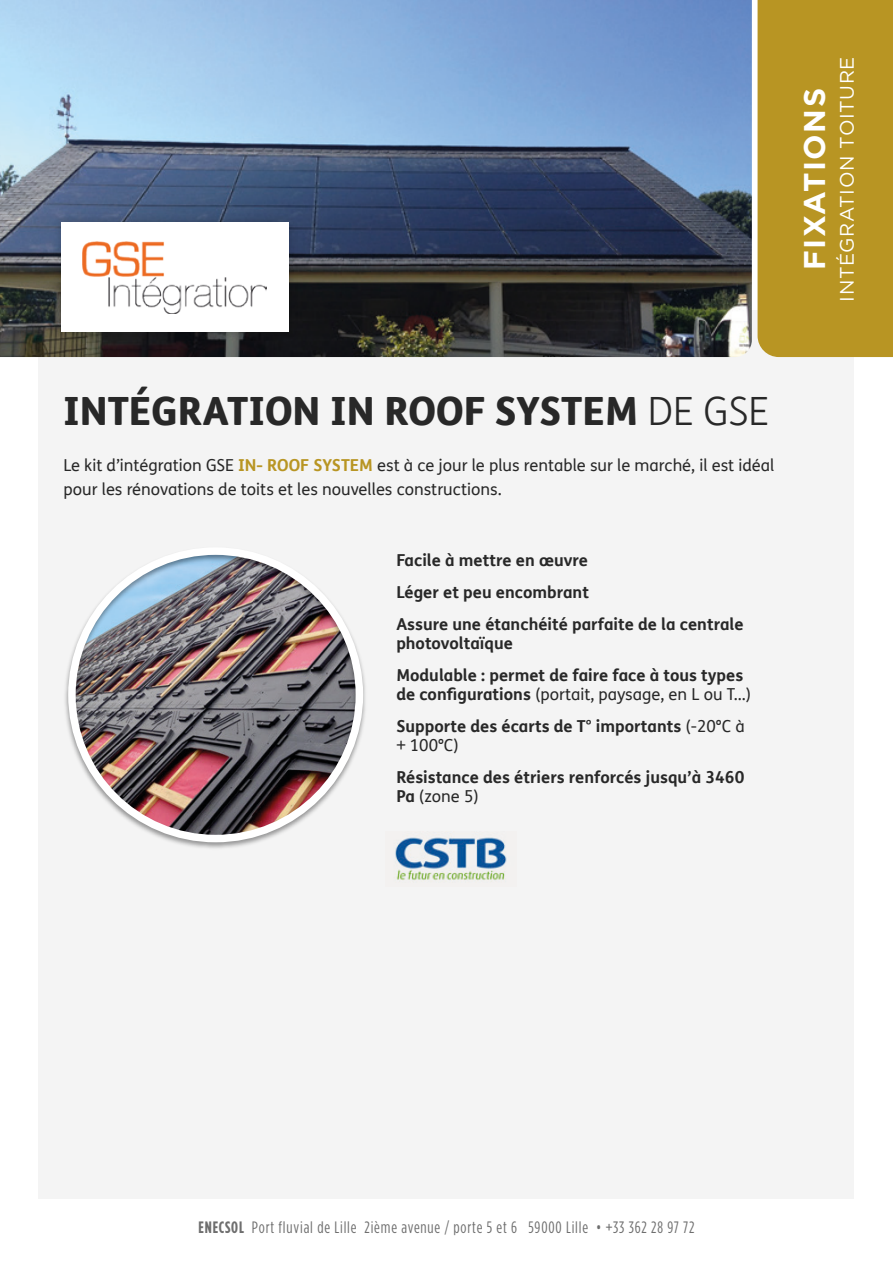
<style>
.page{position:relative;width:893px;height:1263px;background:#fff}
.page>*{position:absolute;margin:0;border:0;box-sizing:border-box;transform-origin:0 0}
.t1{font:800 39px "FS Me Pro";color:#282828}
.t2{font:700 33px "Gotham HTF";letter-spacing:.05em;color:#fff}
.t3{font:700 30px "Gotham HTF";letter-spacing:.05em;color:#fff}
.t4{font:19.5px "Gotham HTF";letter-spacing:.03em;color:#fff}
.t5{font:700 16.5px/31.5px "FS Me Pro";color:#282828}
.t6{font:16.5px/24px "FS Me Pro";color:#282828}
.t7{font:condensed 16.5px "Gotham HTF";letter-spacing:.05em;color:#6e6e6e}
.s1{font-weight:300}
.s2{font-weight:700;color:#b89523}
.s3{font-weight:400}
.s4{font-weight:700}
</style>
<div class="page">
<div style="left:38px;top:311px;width:816px;height:888px;background:#f4f4f4"></div>
<img style="left:65px;top:556px;width:300px;height:292px">
<div style="left:68px;top:547px;width:295px;height:295px;border:8px solid #fff;border-radius:50%"></div>
<img style="left:394px;top:837px;width:113px;height:45px">
<div style="left:758px;top:0;width:135px;height:357px;background:#b89523"></div>
<img style="left:0;top:0;width:752px;height:357px">
<img style="left:48px;top:210px;width:254px;height:135px">
<div style="left:61px;top:222px;width:227px;height:110px;background:#fff"></div>
<img style="left:83px;top:241px;width:184px;height:72px">
<p class="t4" style="left:836px;top:302px;width:247px;rotate:-90deg">INTÉGRATION TOITURE</p>
<h3 class="t3" style="left:797px;top:270px;width:184px;rotate:-90deg">FIXATIONS</h3>
<h2 class="t2" style="left:805px;top:275px;width:183px;rotate:-90deg">MODULES</h2>
<h1 class="t1" style="left:63px;top:380px;width:708px">INTÉGRATION IN ROOF SYSTEM <span class="s1">DE GSE</span></h1>
<p class="t6" style="left:63px;top:452px;width:713px">Le kit d’intégration GSE <span class="s2">IN- ROOF SYSTEM</span> est à ce jour le plus rentable sur le marché, il est idéal pour les rénovations de toits et les nouvelles constructions.</p>
<p class="t5" style="left:396px;top:544px;width:349px">Facile à mettre en œuvre<br>Léger et peu encombrant<br>Assure une étanchéité parfaite de la centrale</p>
<p class="t5" style="left:396px;top:627px;width:348px">photovoltaïque<br>Modulable : permet de faire face à tous types</p>
<p class="t5" style="left:396px;top:678px;width:356px">de configurations <span class="s3">(portait, paysage, en L ou T...)<br></span>Supporte des écarts de T° importants <span class="s3">(-20°C à</span></p>
<p class="t6" style="left:396px;top:733px;width:64px">+ 100°C)</p>
<p class="t5" style="left:396px;top:766px;width:350px;line-height:19.5px">Résistance des étriers renforcés jusqu’à 3460<br>Pa <span class="s3">(zone 5)</span></p>
<p class="t7" style="left:199px;top:1218px;width:497px"><span class="s4">ENECSOL</span> Port fluvial de Lille 2ième avenue / porte 5 et 6 59000 Lille • +33 362 28 97 72</p>
</div>
